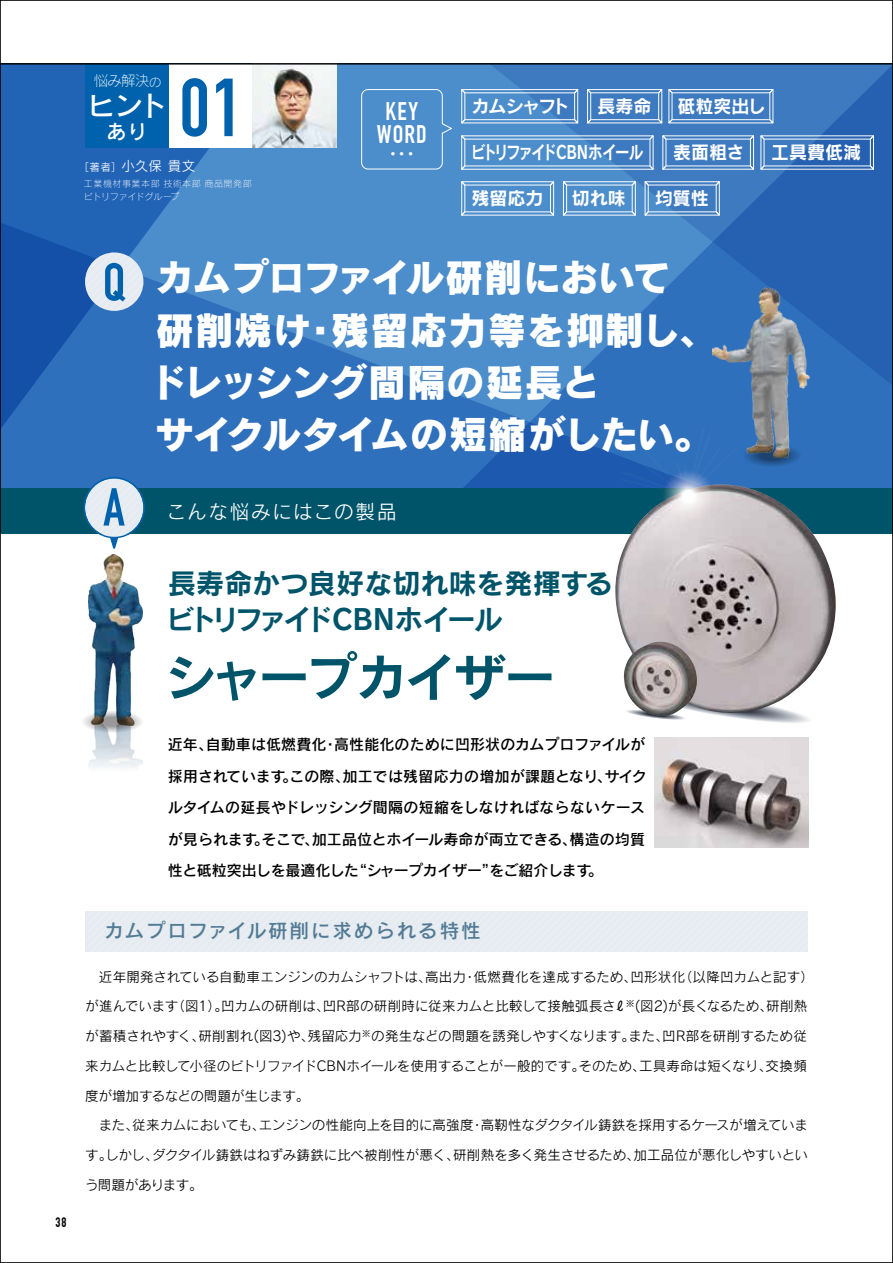
<style>
.page{position:relative;width:893px;height:1263px;background:#fff}
.page>*{position:absolute;margin:0;border:0;box-sizing:border-box;transform-origin:0 0}
.t1{font:700 80.85px "DIN Condensed";color:#0062ac}
.t2{font:700 52.5px "DIN Condensed";color:#0062ac}
.t3{font:51px "Rodin Pro B";letter-spacing:-.05em;color:#005469}
.t4{font:38.4px/52.3px "Rodin Pro EB";letter-spacing:-.025em;color:#fff}
.t5{font:28.05px/36px "Rodin Pro B";letter-spacing:-.005em;color:#005469}
.t6{font:27.3px "Rodin Pro DB";color:#fff;scale:1.04 1}
.t7{font:700 24.9px/23.2px "DIN Condensed";letter-spacing:.05em;color:#fff;text-align:center}
.t8{font:19.95px "Rodin Pro DB";color:#fff}
.t9{font:19.5px "Rodin Pro DB";letter-spacing:.1em;color:#537b95}
.t10{font:19.5px "Rodin Pro M";letter-spacing:.09em;color:#fff}
.t11{font:18px "Rodin Pro B";color:#fff}
.t12{font:18px "Rodin Pro B";letter-spacing:-.1em;color:#fff;scale:.8 1}
.t13{font:16.5px "Koz Go Pr 6 N";color:#fff}
.t14{font:15px/31.5px "Rodin Pro DB";letter-spacing:-.025em;color:#000;text-align:justify}
.t15{font:14.4px "Rodin Pro L";color:#fff}
.t16{font:13.5px "Rodin Pro M";letter-spacing:-.01em;color:#000}
.t17{font:13.5px "Rodin Pro M";letter-spacing:-.045em;color:#000}
.t18{font:13.5px "Rodin Pro M";color:#fff}
.t19{font:700 13.5px "DIN Condensed";color:#000}
.t20{font:9px/12.8px "Rodin Pro L";letter-spacing:.05em;color:#fff}
.s1{font-size:12.45px}
.s2{font-size:10.5px}
</style>
<div class="page">
<div style="left:300px;top:65px;width:591px;height:423px;background:#4c8dcb"></div>
<svg style="left:2px;top:218px;width:872px;height:270px;background:#3878c0"></svg>
<svg style="left:2px;top:65px;width:298px;height:382px;background:#2f70bb"></svg>
<svg style="left:464px;top:65px;width:427px;height:377px;background:#3977be"></svg>
<img style="left:88px;top:554px;width:54px;height:156px">
<img style="left:88px;top:733px;width:54px;height:35px">
<svg style="left:83px;top:710px;width:59px;height:23px"></svg>
<div style="left:0;top:488px;width:893px;height:45px;background:#005469"></div>
<div style="left:85px;top:64px;width:84px;height:83px;background:#0062ac"></div>
<div style="left:169px;top:64px;width:84px;height:83px;background:#fff"></div>
<img style="left:713px;top:287px;width:96px;height:170px">
<svg style="left:84px;top:477px;width:61px;height:72px"></svg>
<svg style="left:85px;top:252px;width:58px;height:59px;background:#bdcfe4"></svg>
<svg style="left:586px;top:88px;width:189px;height:37px;background:#588cc7"></svg>
<svg style="left:460px;top:88px;width:119px;height:37px;background:#6097ce"></svg>
<svg style="left:661px;top:134px;width:214px;height:37px;background:#5084c3"></svg>
<svg style="left:460px;top:134px;width:195px;height:37px;background:#5e96ce"></svg>
<svg style="left:361px;top:89px;width:91px;height:81px;background:#5391cd"></svg>
<img style="left:253px;top:65px;width:83px;height:82px">
<svg style="left:643px;top:180px;width:78px;height:37px;background:#5c90ca"></svg>
<svg style="left:460px;top:180px;width:95px;height:37px;background:#659cd2"></svg>
<svg style="left:562px;top:180px;width:75px;height:37px;background:#669dd2"></svg>
<div style="left:85px;top:911px;width:723px;height:41px;background:#e5ebf0"></div>
<svg style="left:643px;top:713px;width:166px;height:10px"></svg>
<img style="left:615px;top:484px;width:222px;height:229px">
<img style="left:622px;top:641px;width:76px;height:75px">
<svg style="left:620px;top:427px;width:182px;height:136px;background:#7794b5"></svg>
<img style="left:655px;top:738px;width:153px;height:109px">
<hr style="left:0;top:64px;width:893px;height:1px;background:#000">
<p class="t15" style="left:94px;top:72px;width:69px">悩み解決<span class="s1">の</span></p>
<h1 class="t1" style="left:180px;top:60px;width:64px">01</h1>
<h3 class="t6" style="left:87px;top:88px;width:79px">ヒント</h3>
<h3 class="t8" style="left:107px;top:118px;width:42px">あり</h3>
<p class="t18" style="left:78px;top:157px;width:119px"><span class="s2">［著者］</span>小久保 貴文</p>
<p class="t20" style="left:84px;top:177px;width:169px">工業機材事業本部 技術本部 商品開発部ビトリファイドグループ</p>
<h3 class="t7" style="left:377px;top:100px;width:51px">KEY<br>WORD</h3>
<p class="t13" style="left:385px;top:144px;width:36px">・・・</p>
<h3 class="t11" style="left:471px;top:94px;width:99px">カムシャフト</h3>
<h3 class="t11" style="left:597px;top:94px;width:55px">長寿命</h3>
<h3 class="t11" style="left:677px;top:94px;width:90px">砥粒突出し</h3>
<h3 class="t12" style="left:471px;top:140px;width:217px">ビトリファイドCBNホイール</h3>
<h3 class="t11" style="left:673px;top:140px;width:73px">表面粗さ</h3>
<h3 class="t11" style="left:771px;top:140px;width:91px">工具費低減</h3>
<h3 class="t11" style="left:471px;top:186px;width:73px">残留応力</h3>
<h3 class="t11" style="left:572px;top:186px;width:55px">切れ味</h3>
<h3 class="t11" style="left:655px;top:186px;width:55px">均質性</h3>
<p class="t19" style="left:56px;top:1215px;width:12px">38</p>
<h2 class="t2" style="left:103px;top:251px;width:24px">Q</h2>
<h2 class="t2" style="left:103px;top:476px;width:23px">A</h2>
<h3 class="t4" style="left:148px;top:250px;width:570px">カムプロファイル研削において<br>研削焼け・残留応力等を抑制し、ドレッシング間隔の延長と<br>サイクルタイムの短縮がしたい。</h3>
<h3 class="t10" style="left:167px;top:499px;width:231px">こんな悩みにはこの製品</h3>
<h3 class="t5" style="left:166px;top:564px;width:449px">長寿命かつ良好な切れ味を発揮するビトリファイドCBNホイール</h3>
<h3 class="t3" style="left:164px;top:643px;width:393px">シャープカイザー</h3>
<p class="t14" style="left:168px;top:728px;width:480px">近年、自動車は低燃費化・高性能化のために凹形状のカムプロファイルが採用されています。この際、加工では残留応力の増加が課題となり、サイクルタイムの延長やドレッシング間隔の短縮をしなければならないケースが見られます。そこで、加工品位とホイール寿命が両立できる、構造の均質性と砥粒突出しを最適化した“シャープカイザー”をご紹介します。</p>
<h3 class="t9" style="left:104px;top:918px;width:378px">カムプロファイル研削に求められる特性</h3>
<p class="t16" style="left:85px;top:968px;width:730px">　近年開発されている自動車エンジンのカムシャフトは、高出力・低燃費化を達成するため、凹形状化（以降凹カムと記す）</p>
<p class="t16" style="left:85px;top:997px;width:724px">が進んでいます（図1）。凹カムの研削は、凹R部の研削時に従来カムと比較して接触弧長さℓ<sup>※</sup>(図2)が長くなるため、研削熱</p>
<p class="t16" style="left:85px;top:1027px;width:723px">が蓄積されやすく、研削割れ(図3)や、残留応力<sup>※</sup>の発生などの問題を誘発しやすくなります。また、凹R部を研削するため従</p>
<p class="t16" style="left:85px;top:1057px;width:723px">来カムと比較して小径のビトリファイドCBNホイールを使用することが一般的です。そのため、工具寿命は短くなり、交換頻</p>
<p class="t16" style="left:85px;top:1087px;width:226px">度が増加するなどの問題が生じます。</p>
<p class="t16" style="left:85px;top:1116px;width:724px">　また、従来カムにおいても、エンジンの性能向上を目的に高強度・高靭性なダクタイル鋳鉄を採用するケースが増えていま</p>
<p class="t16" style="left:85px;top:1146px;width:724px">す。しかし、ダクタイル鋳鉄はねずみ鋳鉄に比べ被削性が悪く、研削熱を多く発生させるため、加工品位が悪化しやすいとい</p>
<p class="t17" style="left:85px;top:1176px;width:119px">う問題があります。</p>
</div>
